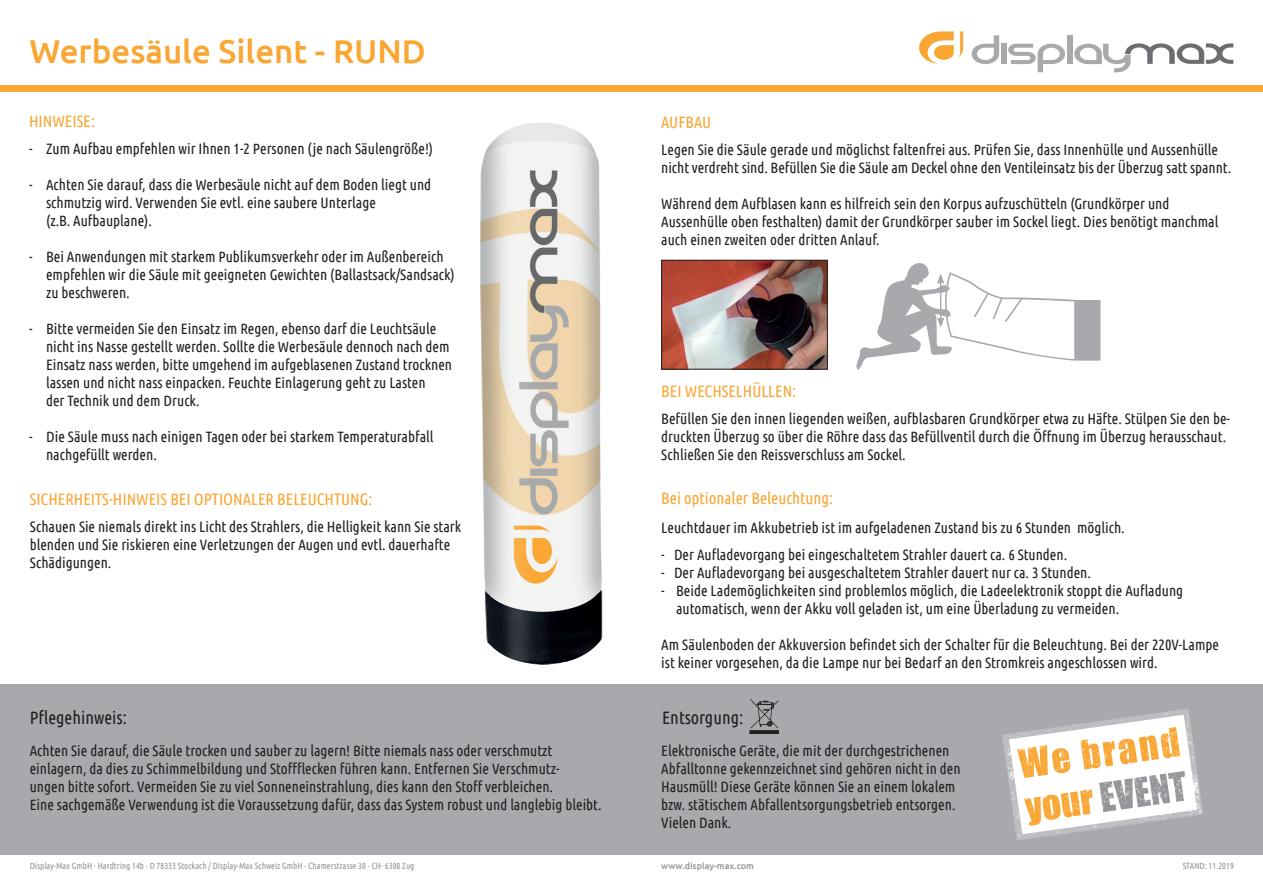
<style>
.page{position:relative;width:1263px;height:893px;background:#fff}
.page>*{position:absolute;margin:0;border:0;box-sizing:border-box;transform-origin:0 0}
.t1{font:500 33px "Ubuntu";color:#faa633}
.t2{font:18px "Ubuntu Condensed";color:#231f20}
.t3{font:16.5px "Ubuntu Condensed";color:#faa633}
.t4{font:15px/18px "Ubuntu Condensed";color:#231f20}
.t5{font:9px "Ubuntu Condensed";color:#939598}
.t6{font:500 9px "Ubuntu";color:#939598}
</style>
<div class="page">
<div style="left:0;top:684px;width:1263px;height:170px;background:#a8a9ad"></div>
<img style="left:1002px;top:709px;width:201px;height:131px">
<div style="left:0;top:85px;width:1263px;height:6px;background:#faa633"></div>
<svg style="left:972px;top:35px;width:27px;height:29px"></svg>
<div style="left:1001px;top:44px;width:5px;height:20px;background:#a8a9ad"></div>
<svg style="left:1008px;top:44px;width:57px;height:28px"></svg>
<div style="left:1067px;top:35px;width:5px;height:29px;background:#a8a9ad"></div>
<svg style="left:1074px;top:43px;width:159px;height:29px"></svg>
<svg style="left:919px;top:31px;width:44px;height:33px"></svg>
<img style="left:480px;top:123px;width:123px;height:542px">
<img style="left:663px;top:262px;width:163px;height:105px">
<div style="left:661px;top:260px;width:167px;height:109px;border:1px solid #231f20"></div>
<svg style="left:856px;top:263px;width:244px;height:107px"></svg>
<img style="left:750px;top:699px;width:28px;height:35px">
<h1 class="t1" style="left:29px;top:30px;width:398px">Werbesäule Silent - RUND</h1>
<p class="t3" style="left:29px;top:111px;width:67px">HINWEISE:</p>
<p class="t4" style="left:29px;top:139px;width:406px">- Zum Aufbau empfehlen wir Ihnen 1-2 Personen (je nach Säulengröße!)</p>
<p class="t4" style="left:46px;top:175px;width:387px;text-indent:-17px">- Achten Sie darauf, dass die Werbesäule nicht auf dem Boden liegt und schmutzig wird. Verwenden Sie evtl. eine saubere Unterlage<br>(z.B. Aufbauplane).</p>
<p class="t4" style="left:46px;top:247px;width:410px;text-indent:-17px">- Bei Anwendungen mit starkem Publikumsverkehr oder im Außenbereich empfehlen wir die Säule mit geeigneten Gewichten (Ballastsack/Sandsack) zu beschweren.</p>
<p class="t4" style="left:46px;top:319px;width:408px;text-indent:-17px">- Bitte vermeiden Sie den Einsatz im Regen, ebenso darf die Leuchtsäule nicht ins Nasse gestellt werden. Sollte die Werbesäule dennoch nach dem Einsatz nass werden, bitte umgehend im aufgeblasenen Zustand trocknen lassen und nicht nass einpacken. Feuchte Einlagerung geht zu Lasten<br>der Technik und dem Druck.</p>
<p class="t4" style="left:46px;top:427px;width:389px;text-indent:-17px">- Die Säule muss nach einigen Tagen oder bei starkem Temperaturabfall nachgefüllt werden.</p>
<p class="t3" style="left:30px;top:489px;width:344px">SICHERHEITS-HINWEIS BEI OPTIONALER BELEUCHTUNG:</p>
<p class="t4" style="left:30px;top:517px;width:433px">Schauen Sie niemals direkt ins Licht des Strahlers, die Helligkeit kann Sie stark blenden und Sie riskieren eine Verletzungen der Augen und evtl. dauerhafte<br>Schädigungen.</p>
<p class="t3" style="left:661px;top:112px;width:51px">AUFBAU</p>
<p class="t4" style="left:661px;top:140px;width:571px">Legen Sie die Säule gerade und möglichst faltenfrei aus. Prüfen Sie, dass Innenhülle und Aussenhülle nicht verdreht sind. Befüllen Sie die Säule am Deckel ohne den Ventileinsatz bis der Überzug satt spannt.</p>
<p class="t4" style="left:661px;top:194px;width:558px">Während dem Aufblasen kann es hilfreich sein den Korpus aufzuschütteln (Grundkörper und<br>Aussenhülle oben festhalten) damit der Grundkörper sauber im Sockel liegt. Dies benötigt manchmal auch einen zweiten oder dritten Anlauf.</p>
<p class="t3" style="left:661px;top:381px;width:136px">BEI WECHSELHÜLLEN:</p>
<p class="t4" style="left:661px;top:409px;width:570px">Befüllen Sie den innen liegenden weißen, aufblasbaren Grundkörper etwa zu Häfte. Stülpen Sie den be&shy;druckten Überzug so über die Röhre dass das Befüllventil durch die Öffnung im Überzug herausschaut.<br>Schließen Sie den Reissverschluss am Sockel.</p>
<p class="t3" style="left:661px;top:488px;width:173px">Bei optionaler Beleuchtung:</p>
<p class="t4" style="left:661px;top:518px;width:465px">Leuchtdauer im Akkubetrieb ist im aufgeladenen Zustand bis zu 6 Stunden möglich.</p>
<p class="t4" style="left:661px;top:545px;width:407px">- Der Aufladevorgang bei eingeschaltetem Strahler dauert ca. 6 Stunden.</p>
<p class="t4" style="left:661px;top:563px;width:431px">- Der Aufladevorgang bei ausgeschaltetem Strahler dauert nur ca. 3 Stunden.</p>
<p class="t4" style="left:676px;top:581px;width:509px;text-indent:-15px">- Beide Lademöglichkeiten sind problemlos möglich, die Ladeelektronik stoppt die Aufladung automatisch, wenn der Akku voll geladen ist, um eine Überladung zu vermeiden.</p>
<p class="t4" style="left:661px;top:635px;width:559px">Am Säulenboden der Akkuversion befindet sich der Schalter für die Beleuchtung. Bei der 220V-Lampe ist keiner vorgesehen, da die Lampe nur bei Bedarf an den Stromkreis angeschlossen wird.</p>
<p class="t2" style="left:30px;top:706px;width:99px">Pflegehinweis:</p>
<p class="t2" style="left:662px;top:706px;width:83px">Entsorgung:</p>
<p class="t4" style="left:30px;top:741px;width:573px">Achten Sie darauf, die Säule trocken und sauber zu lagern! Bitte niemals nass oder verschmutzt einlagern, da dies zu Schimmelbildung und Stoffflecken führen kann. Entfernen Sie Verschmutz-<br>ungen bitte sofort. Vermeiden Sie zu viel Sonneneinstrahlung, dies kann den Stoff verbleichen.<br>Eine sachgemäße Verwendung ist die Voraussetzung dafür, dass das System robust und langlebig bleibt.</p>
<p class="t4" style="left:661px;top:741px;width:301px">Elektronische Geräte, die mit der durchgestrichenen Abfalltonne gekennzeichnet sind gehören nicht in den Hausmüll! Diese Geräte können Sie an einem lokalem bzw. stätischem Abfallentsorgungsbetrieb entsorgen.<br>Vielen Dank.</p>
<p class="t5" style="left:30px;top:860px;width:386px">Display-Max GmbH · Hardtring 14b · D 78333 Stockach / Display-Max Schweiz GmbH · Chamerstrasse 30 ∙ CH- 6300 Zug</p>
<p class="t6" style="left:661px;top:860px;width:94px">www.display-max.com</p>
<p class="t5" style="left:1183px;top:860px;width:53px">STAND: 11.2019</p>
</div>
